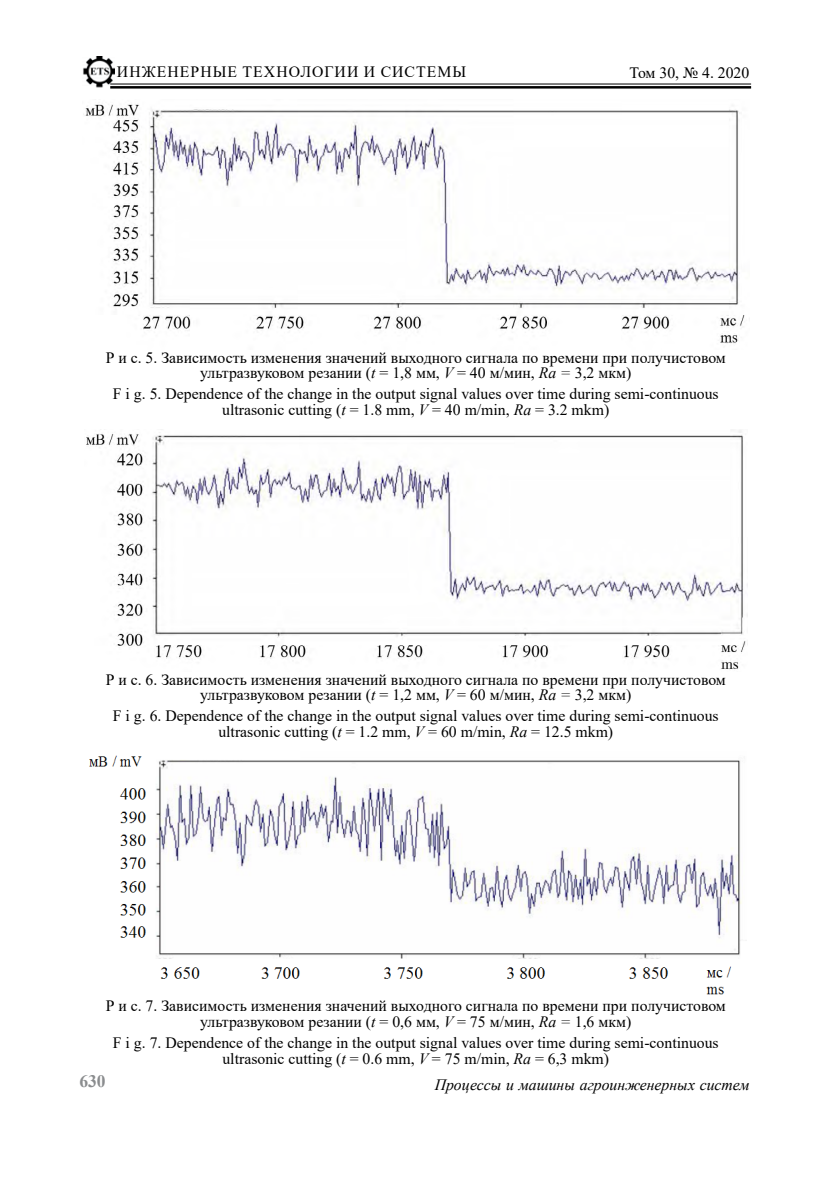
<style>
.page{position:relative;width:839px;height:1191px;background:#fff}
.page>*{position:absolute;margin:0;border:0;box-sizing:border-box;transform-origin:0 0}
.t1{font:700 17.5px "Times New Roman";color:#8a8c8e}
.t2{font:15.75px/15.8px "Times New Roman";color:#000;text-align:center}
.t3{font:italic 15.75px "Times New Roman";color:#000}
.t4{font:15.75px "Times New Roman";letter-spacing:.065em;color:#000}
.s1{font-style:italic}
</style>
<div class="page">
<img style="left:83px;top:56px;width:32px;height:32px">
<hr style="left:110px;top:84px;width:641px;height:1px;background:#000">
<hr style="left:110px;top:86px;width:641px;height:3px;background:#000">
<img style="left:83px;top:104px;width:662px;height:240px">
<img style="left:86px;top:430px;width:660px;height:240px">
<img style="left:89px;top:755px;width:653px;height:240px">
<p class="t4" style="left:117px;top:60px;width:351px">ИНЖЕНЕРНЫЕ ТЕХНОЛОГИИ И СИСТЕМЫ</p>
<p class="t2" style="left:629px;top:64px;width:121px">Том 30, № 4. 2020</p>
<p class="t2" style="left:106px;top:349px;width:621px">Р и с. 5. Зависимость изменения значений выходного сигнала по времени при получистовом ультразвуковом резании (<span class="s1">t</span> = 1,8 мм, <span class="s1">V</span> = 40 м/мин, <span class="s1">Ra =</span> 3,2 мкм)</p>
<p class="t2" style="left:113px;top:385px;width:607px">F i g. 5. Dependence of the change in the output signal values over time during semi-continuous ultrasonic cutting (<span class="s1">t</span> = 1.8 mm, <span class="s1">V</span> = 40 m/min, <span class="s1">Ra</span> = 3.2 mkm)</p>
<p class="t2" style="left:106px;top:671px;width:621px">Р и с. 6. Зависимость изменения значений выходного сигнала по времени при получистовом ультразвуковом резании (<span class="s1">t</span> = 1,2 мм, <span class="s1">V</span> = 60 м/мин, <span class="s1">Ra =</span> 3,2 мкм)</p>
<p class="t2" style="left:113px;top:707px;width:607px">F i g. 6. Dependence of the change in the output signal values over time during semi-continuous ultrasonic cutting (<span class="s1">t</span> = 1.2 mm, <span class="s1">V</span> = 60 m/min, <span class="s1">Ra</span> = 12.5 mkm)</p>
<p class="t2" style="left:106px;top:997px;width:621px">Р и с. 7. Зависимость изменения значений выходного сигнала по времени при получистовом ультразвуковом резании (<span class="s1">t</span> = 0,6 мм, <span class="s1">V</span> = 75 м/мин, <span class="s1">Ra =</span> 1,6 мкм)</p>
<p class="t2" style="left:113px;top:1034px;width:607px">F i g. 7. Dependence of the change in the output signal values over time during semi-continuous ultrasonic cutting (<span class="s1">t</span> = 0.6 mm, <span class="s1">V</span> = 75 m/min, <span class="s1">Ra</span> = 6,3 mkm)</p>
<p class="t1" style="left:79px;top:1068px;width:28px">630</p>
<p class="t3" style="left:434px;top:1073px;width:316px">Процессы и машины агроинженерных систем</p>
</div>
